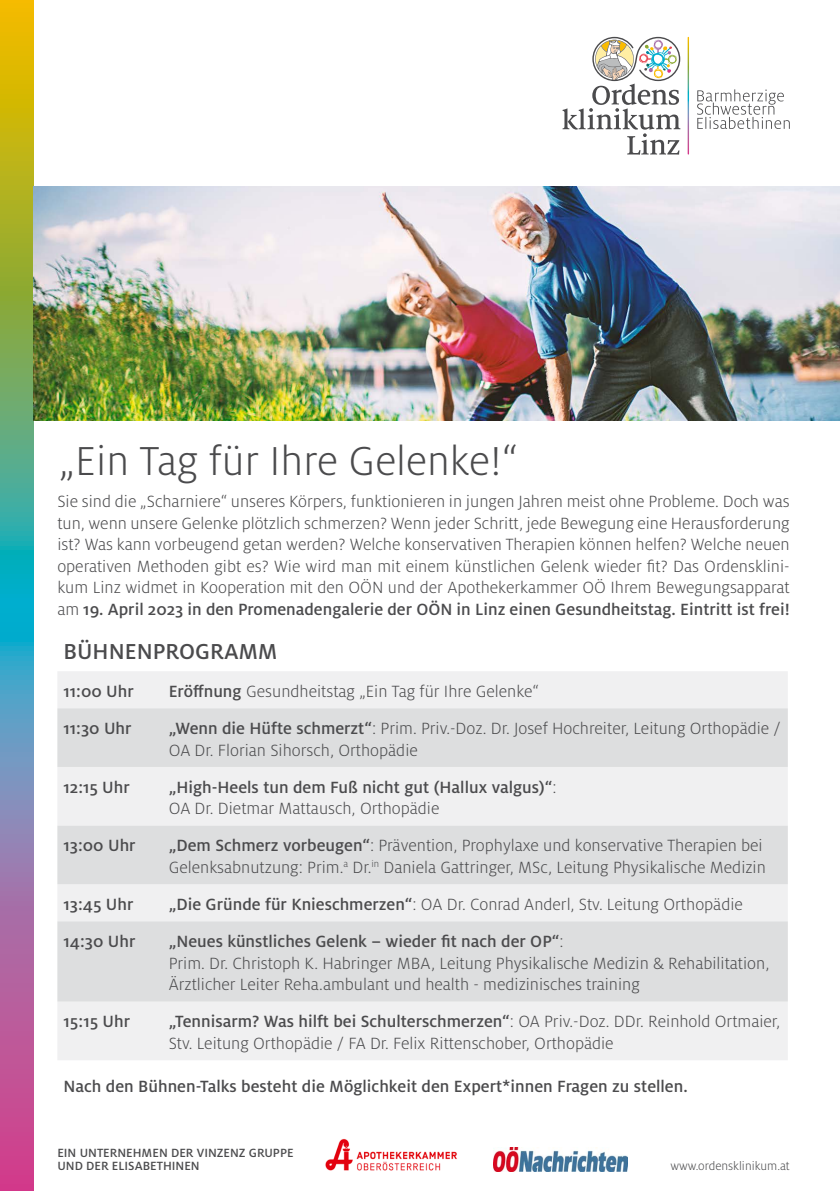
<style>
.page{position:relative;width:840px;height:1191px;background:#fff}
.page>*{position:absolute;margin:0;border:0;box-sizing:border-box;transform-origin:0 0}
.t1{font:300 44.8px "Milo OT";color:#4b4b4d}
.t2{font:500 24px "Milo OT";color:#4b4b4d}
.t3{font:300 18px/21.6px "Milo OT";color:#4b4b4d}
.t4{font:500 18px/21.6px "Milo OT";color:#4b4b4d}
.t5{font:500 13.2px/13.2px "Milo OT";color:#4b4b4d}
.t6{font:300 13.2px "Milo OT";color:#4b4b4d}
.s1{font-weight:500}
.s2{font-weight:300}
</style>
<div class="page">
<div style="left:57px;top:671px;width:730px;height:389px;background:#f0f0f1"></div>
<svg style="left:57px;top:708px;width:730px;height:293px;fill:#dddedf"></svg>
<svg style="left:697px;top:89px;width:92px;height:40px"></svg>
<svg style="left:562px;top:37px;width:118px;height:118px"></svg>
<svg style="left:687px;top:37px;width:1px;height:117px"></svg>
<svg style="left:0;top:0;width:33px;height:1191px;background:#8b937c"></svg>
<img style="left:493px;top:1147px;width:133px;height:24px">
<img style="left:325px;top:1139px;width:132px;height:32px">
<img style="left:33px;top:186px;width:806px;height:235px">
<h1 class="t1" style="left:59px;top:437px;width:459px">„Ein Tag für Ihre Gelenke!“</h1>
<p class="t3" style="left:57px;top:491px;width:733px;text-align:justify">Sie sind die „Scharniere“ unseres Körpers, funktionieren in jungen Jahren meist ohne Probleme. Doch was tun, wenn unsere Gelenke plötzlich schmerzen? Wenn jeder Schritt, jede Bewegung eine Herausforderung ist? Was kann vorbeugend getan werden? Welche konservativen Therapien können helfen? Welche neuen operativen Methoden gibt es? Wie wird man mit einem künstlichen Gelenk wieder fit? Das Ordensklini&shy;kum Linz widmet in Kooperation mit den OÖN und der Apothekerkammer OÖ Ihrem Bewegungsapparat am <span class="s1">19. April 2023 in den Promenadengalerie der OÖN in Linz einen Gesundheitstag. Eintritt ist frei!</span></p>
<h2 class="t2" style="left:63px;top:638px;width:215px">BÜHNENPROGRAMM</h2>
<p class="t4" style="left:63px;top:680px;width:72px">11:00 Uhr</p>
<p class="t3" style="left:169px;top:680px;width:371px"><span class="s1">Eröffnung</span> Gesundheitstag „Ein Tag für Ihre Gelenke“</p>
<p class="t4" style="left:63px;top:717px;width:69px">11:30 Uhr</p>
<p class="t3" style="left:169px;top:718px;width:613px"><span class="s1">„Wenn die Hüfte schmerzt“</span>: Prim. Priv.-Doz. Dr. Josef Hochreiter, Leitung Orthopädie /<br>OA Dr. Florian Sihorsch, Orthopädie</p>
<p class="t4" style="left:63px;top:776px;width:68px">12:15 Uhr</p>
<p class="t4" style="left:169px;top:776px;width:389px">„High-Heels tun dem Fuß nicht gut (Hallux valgus)“<span class="s2">:<br>OA Dr. Dietmar Mattausch, Orthopädie</span></p>
<p class="t4" style="left:63px;top:835px;width:74px">13:00 Uhr</p>
<p class="t3" style="left:169px;top:835px;width:598px"><span class="s1">„Dem Schmerz vorbeugen“</span>: Prävention, Prophylaxe und konservative Therapien bei<br>Gelenksabnutzung: Prim.<sup>a</sup> Dr.<sup>in</sup> Daniela Gattringer, MSc, Leitung Physikalische Medizin</p>
<p class="t4" style="left:63px;top:893px;width:71px">13:45 Uhr</p>
<p class="t3" style="left:169px;top:893px;width:575px"><span class="s1">„Die Gründe für Knieschmerzen“</span>: OA Dr. Conrad Anderl, Stv. Leitung Orthopädie</p>
<p class="t4" style="left:63px;top:930px;width:73px">14:30 Uhr</p>
<p class="t3" style="left:169px;top:931px;width:602px"><span class="s1">„Neues künstliches Gelenk – wieder fit nach der OP“</span>:<br>Prim. Dr. Christoph K. Habringer MBA, Leitung Physikalische Medizin &amp; Rehabilitation,<br>Ärztlicher Leiter Reha.ambulant und health - medizinisches training</p>
<p class="t4" style="left:63px;top:1011px;width:68px">15:15 Uhr</p>
<p class="t3" style="left:169px;top:1011px;width:612px"><span class="s1">„Tennisarm? Was hilft bei Schulterschmerzen“</span>: OA Priv.-Doz. DDr. Reinhold Ortmaier,<br>Stv. Leitung Orthopädie / FA Dr. Felix Rittenschober, Orthopädie</p>
<p class="t4" style="left:63px;top:1075px;width:625px">Nach den Bühnen-Talks besteht die Möglichkeit den Expert*innen Fragen zu stellen.</p>
<p class="t5" style="left:57px;top:1146px;width:237px">EIN UNTERNEHMEN DER VINZENZ GRUPPE<br>UND DER ELISABETHINEN</p>
<p class="t6" style="left:670px;top:1159px;width:121px">www.ordensklinikum.at</p>
</div>
